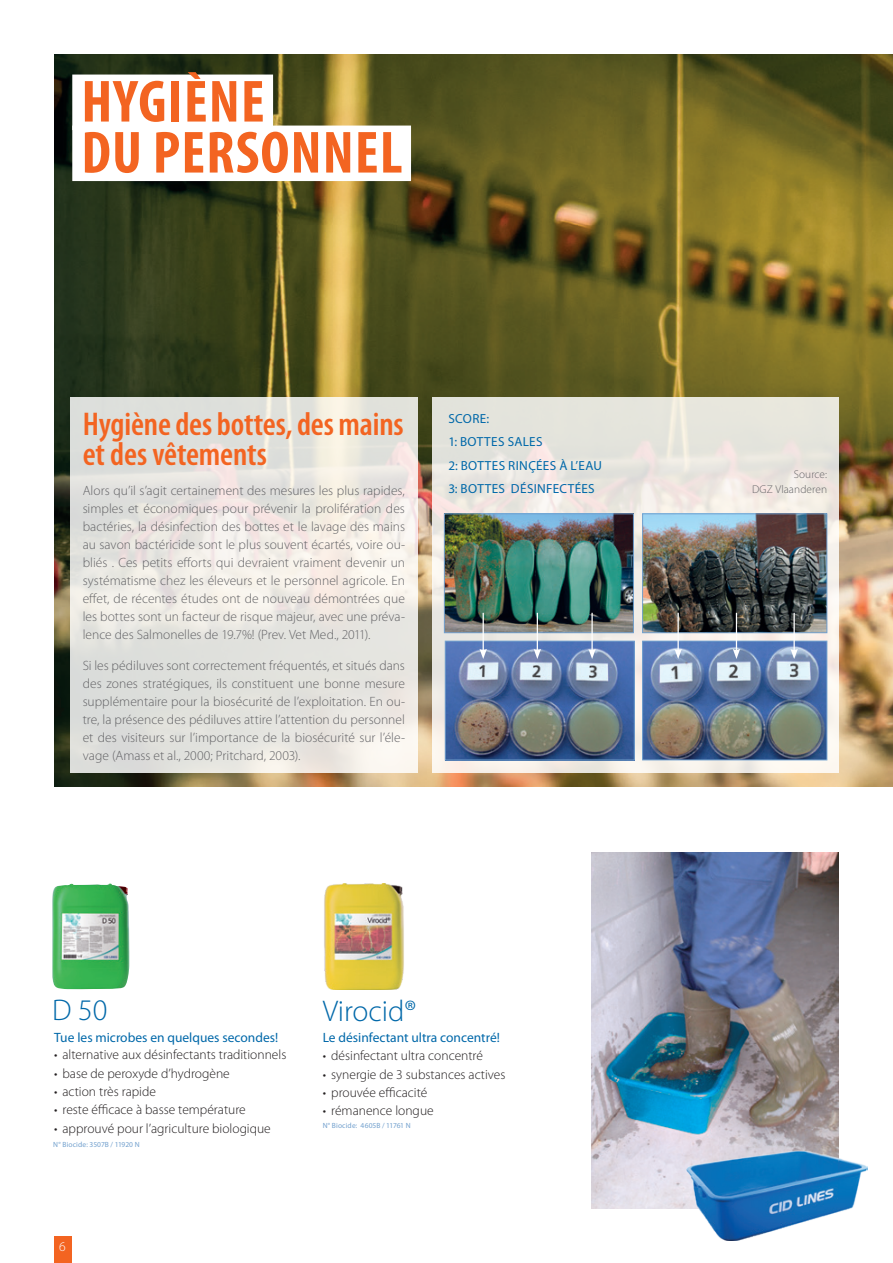
<style>
.page{position:relative;width:893px;height:1263px;background:#fff}
.page>*{position:absolute;margin:0;border:0;box-sizing:border-box;transform-origin:0 0}
.t1{font:700 condensed 60px/51px "Myriad Pro";letter-spacing:.02em;color:#f36421}
.t2{font:600 condensed 33px/30px "Myriad Pro";letter-spacing:-.005em;color:#f36421}
.t3{font:300 30px "Myriad Pro";color:#0068a9}
.t4{font:300 13.5px/18px "Myriad Pro";color:#636366;text-align:justify}
.t5{font:300 13.5px "Myriad Pro";color:#231f20}
.t6{font:13.5px "Myriad Pro";color:#0068a9}
.t7{font:300 13.5px "Myriad Pro";color:#fff}
.t8{font:13.2px/23.4px "Myriad Pro";letter-spacing:.03em;color:#0068a9}
.t9{font:300 11.25px/14.9px "Myriad Pro";letter-spacing:.005em;color:#636366;text-align:right}
.t10{font:7.5px "Myriad Pro";letter-spacing:.01em;color:#73a1ce}
</style>
<div class="page">
<div style="left:54px;top:1236px;width:17px;height:27px;background:#f36421"></div>
<img style="left:54px;top:54px;width:839px;height:733px">
<svg style="left:432px;top:397px;width:407px;height:376px;fill:#e8e6de"></svg>
<img style="left:446px;top:516px;width:186px;height:115px">
<div style="left:444px;top:514px;width:190px;height:119px;border:1px solid #73a1ce"></div>
<img style="left:447px;top:643px;width:185px;height:115px">
<div style="left:445px;top:641px;width:189px;height:119px;border:1px solid #73a1ce"></div>
<img style="left:644px;top:516px;width:181px;height:115px">
<div style="left:642px;top:514px;width:185px;height:119px;border:1px solid #73a1ce"></div>
<img style="left:644px;top:643px;width:181px;height:115px">
<div style="left:642px;top:641px;width:185px;height:119px;border:1px solid #73a1ce"></div>
<div style="left:480px;top:613px;width:21px;height:60px;background:#231f20;opacity:.15"></div>
<hr style="left:483px;top:613px;width:1px;height:38px;background:#fff">
<svg style="left:479px;top:649px;width:8px;height:10px"></svg>
<div style="left:675px;top:613px;width:21px;height:60px;background:#231f20;opacity:.15"></div>
<hr style="left:677px;top:613px;width:2px;height:38px;background:#fff">
<svg style="left:674px;top:649px;width:8px;height:10px"></svg>
<div style="left:534px;top:613px;width:21px;height:60px;background:#231f20;opacity:.15"></div>
<hr style="left:537px;top:613px;width:1px;height:38px;background:#fff">
<svg style="left:534px;top:649px;width:7px;height:10px"></svg>
<div style="left:733px;top:613px;width:21px;height:60px;background:#231f20;opacity:.15"></div>
<hr style="left:736px;top:613px;width:1px;height:38px;background:#fff">
<svg style="left:733px;top:649px;width:7px;height:10px"></svg>
<div style="left:589px;top:613px;width:21px;height:60px;background:#231f20;opacity:.15"></div>
<hr style="left:591px;top:613px;width:2px;height:38px;background:#fff">
<svg style="left:588px;top:649px;width:8px;height:10px"></svg>
<div style="left:791px;top:613px;width:21px;height:60px;background:#231f20;opacity:.15"></div>
<hr style="left:793px;top:613px;width:2px;height:38px;background:#fff">
<svg style="left:790px;top:649px;width:8px;height:10px"></svg>
<img style="left:324px;top:883px;width:80px;height:107px">
<div style="left:72px;top:75px;width:201px;height:55px;background:#fff"></div>
<div style="left:72px;top:126px;width:339px;height:55px;background:#fff"></div>
<svg style="left:70px;top:397px;width:348px;height:376px;fill:#e5e3de"></svg>
<img style="left:591px;top:852px;width:248px;height:357px">
<img style="left:687px;top:1150px;width:180px;height:91px">
<img style="left:52px;top:883px;width:77px;height:106px">
<h1 class="t1" style="left:81px;top:75px;width:323px">HYGIÈNE<br>DU PERSONNEL</h1>
<h2 class="t2" style="left:83px;top:409px;width:322px">Hygiène des bottes, des mains et des vêtements</h2>
<p class="t4" style="left:83px;top:482px;width:324px">Alors qu’il s’agit certainement des mesures les plus rapides, simples et économiques pour prévenir la prolifération des bactéries, la désinfection des bottes et le lavage des mains au savon bactéricide sont le plus souvent écartés, voire ou&shy;bliés . Ces petits efforts qui devraient vraiment devenir un systématisme chez les éleveurs et le personnel agricole. En effet, de récentes études ont de nouveau démontrées que les bottes sont un facteur de risque majeur, avec une préva&shy;lence des Salmonelles de 19.7%! (Prev. Vet Med., 2011).</p>
<p class="t4" style="left:83px;top:657px;width:324px">Si les pédiluves sont correctement fréquentés, et situés dans des zones stratégiques, ils constituent une bonne mesure supplémentaire pour la biosécurité de l’exploitation. En ou&shy;tre, la présence des pédiluves attire l’attention du personnel et des visiteurs sur l’importance de la biosécurité sur l’éle&shy;vage (Amass et al., 2000; Pritchard, 2003).</p>
<p class="t8" style="left:448px;top:407px;width:155px">SCORE:<br>1: BOTTES SALES<br>2: BOTTES RINÇÉES À L’EAU<br>3: BOTTES DÉSINFECTÉES</p>
<h3 class="t3" style="left:52px;top:994px;width:57px">D 50</h3>
<p class="t6" style="left:54px;top:1030px;width:226px">Tue les microbes en quelques secondes!</p>
<p class="t5" style="left:54px;top:1047px;width:234px">• alternative aux désinfectants traditionnels</p>
<p class="t5" style="left:54px;top:1066px;width:177px">• base de peroxyde d’hydrogène</p>
<p class="t5" style="left:54px;top:1084px;width:103px">• action très rapide</p>
<p class="t5" style="left:54px;top:1102px;width:193px">• reste éfficace à basse température</p>
<p class="t5" style="left:54px;top:1121px;width:218px">• approuvé pour l’agriculture biologique</p>
<p class="t10" style="left:53px;top:1140px;width:88px">N° Biocide: 3507B / 11920 N</p>
<h3 class="t3" style="left:323px;top:994px;width:95px">Virocid®</h3>
<p class="t6" style="left:323px;top:1030px;width:179px">Le désinfectant ultra concentré!</p>
<p class="t5" style="left:323px;top:1048px;width:162px">• désinfectant ultra concentré</p>
<p class="t5" style="left:323px;top:1066px;width:184px">• synergie de 3 substances actives</p>
<p class="t5" style="left:323px;top:1085px;width:106px">• prouvée efficacité</p>
<p class="t5" style="left:323px;top:1103px;width:112px">• rémanence longue</p>
<p class="t10" style="left:323px;top:1122px;width:89px">N° Biocide: 4605B / 11761 N</p>
<p class="t7" style="left:59px;top:1239px;width:8px">6</p>
<p class="t9" style="left:752px;top:467px;width:76px">Source:<br>DGZ Vlaanderen</p>
</div>
